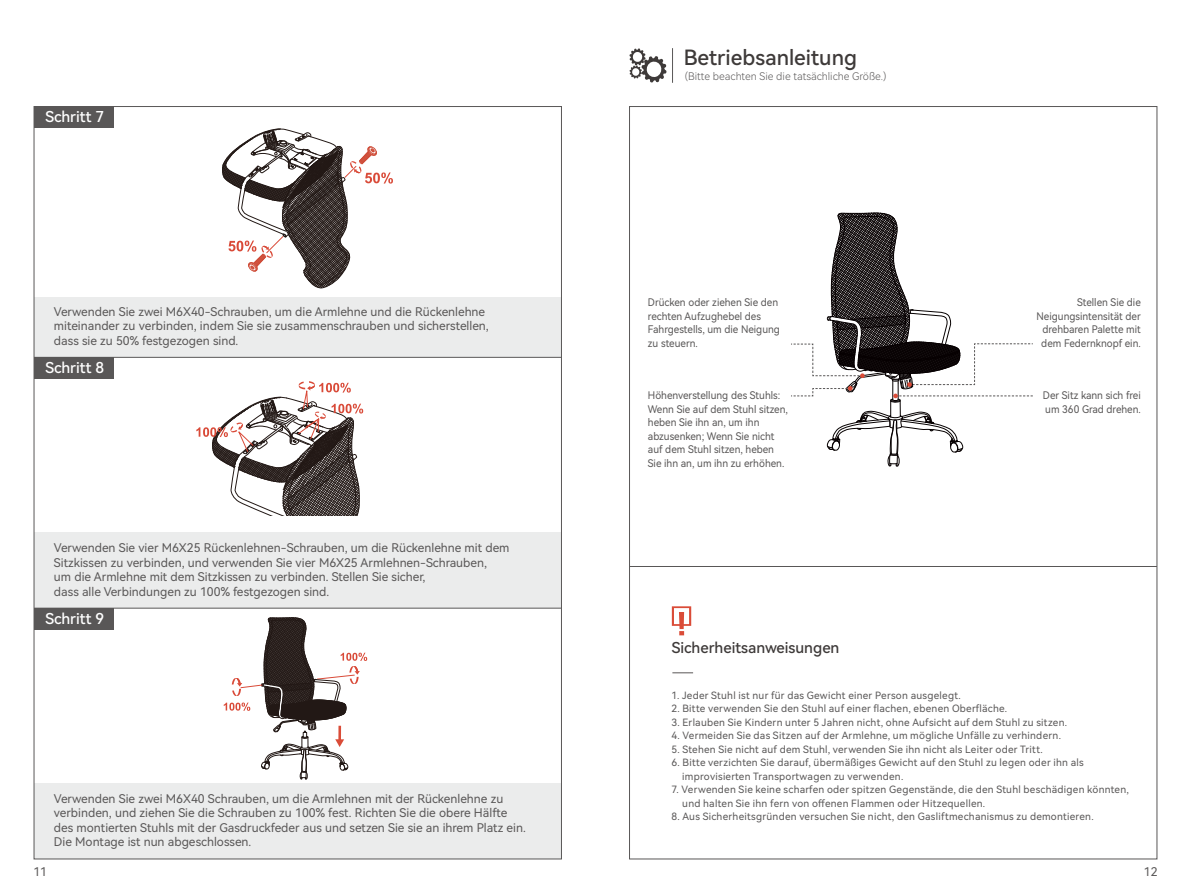
<style>
.page{position:relative;width:1191px;height:893px;background:#fff}
.page>*{position:absolute;margin:0;border:0;box-sizing:border-box;transform-origin:0 0}
.t1{font:21px "Harmony OS Sans SC Medium";color:#3e3a39}
.t2{font:15px "Harmony OS Sans SC Medium";color:#fff}
.t3{font:15px "Harmony OS Sans SC Medium";color:#3e3a39}
.t4{font:12px/14.4px "Harmony OS Sans SC";color:#595757}
.t5{font:10.5px/13.5px "Harmony OS Sans SC";color:#595757;scale:.95 1}
.t6{font:10.5px "Harmony OS Sans SC Light";color:#595757}
.t7{font:10.05px/13.5px "Harmony OS Sans SC";letter-spacing:.025em;color:#595757}
</style>
<div class="page">
<hr style="left:672px;top:48px;width:1px;height:35px;background:#595757">
<svg style="left:672px;top:606px;width:19px;height:29px"></svg>
<svg style="left:672px;top:673px;width:21px;height:1px"></svg>
<svg style="left:629px;top:48px;width:37px;height:35px"></svg>
<hr style="left:629px;top:566px;width:528px;height:1px;background:#595757">
<div style="left:34px;top:533px;width:527px;height:75px;background:#ebecec"></div>
<div style="left:34px;top:297px;width:527px;height:60px;background:#ebecec"></div>
<hr style="left:34px;top:357px;width:527px;height:1px;background:#595757">
<hr style="left:34px;top:608px;width:527px;height:1px;background:#595757">
<div style="left:34px;top:784px;width:527px;height:75px;background:#ebecec"></div>
<div style="left:34px;top:107px;width:79px;height:21px;background:#595757"></div>
<div style="left:34px;top:358px;width:79px;height:21px;background:#595757"></div>
<div style="left:34px;top:608px;width:79px;height:22px;background:#595757"></div>
<svg style="left:222px;top:129px;width:171px;height:160px"></svg>
<svg style="left:196px;top:381px;width:167px;height:135px"></svg>
<svg style="left:224px;top:617px;width:143px;height:162px"></svg>
<svg style="left:791px;top:212px;width:241px;height:254px"></svg>
<h2 class="t2" style="left:45px;top:106px;width:60px">Schritt 7</h2>
<p class="t4" style="left:54px;top:304px;width:436px">Verwenden Sie zwei M6X40-Schrauben, um die Armlehne und die Rückenlehne miteinander zu verbinden, indem Sie sie zusammenschrauben und sicherstellen, dass sie zu 50% festgezogen sind.</p>
<h2 class="t2" style="left:45px;top:357px;width:60px">Schritt 8</h2>
<p class="t4" style="left:54px;top:540px;width:457px">Verwenden Sie vier M6X25 Rückenlehnen-Schrauben, um die Rückenlehne mit dem Sitzkissen zu verbinden, und verwenden Sie vier M6X25 Armlehnen-Schrauben,<br>um die Armlehne mit dem Sitzkissen zu verbinden. Stellen Sie sicher,<br>dass alle Verbindungen zu 100% festgezogen sind.</p>
<h2 class="t2" style="left:45px;top:608px;width:60px">Schritt 9</h2>
<p class="t4" style="left:54px;top:791px;width:473px">Verwenden Sie zwei M6X40 Schrauben, um die Armlehnen mit der Rückenlehne zu verbinden, und ziehen Sie die Schrauben zu 100% fest. Richten Sie die obere Hälfte des montierten Stuhls mit der Gasdruckfeder aus und setzen Sie sie an ihrem Platz ein.<br>Die Montage ist nun abgeschlossen.</p>
<h1 class="t1" style="left:683px;top:43px;width:175px">Betriebsanleitung</h1>
<p class="t6" style="left:685px;top:69px;width:203px">(Bitte beachten Sie die tatsächliche Größe.)</p>
<p class="t5" style="left:648px;top:296px;width:140px">Drücken oder ziehen Sie den rechten Aufzughebel des<br>Fahrgestells, um die Neigung zu steuern.</p>
<p class="t5" style="left:648px;top:388px;width:149px">Höhenverstellung des Stuhls:<br>Wenn Sie auf dem Stuhl sitzen, heben Sie ihn an, um ihn abzusenken; Wenn Sie nicht auf dem Stuhl sitzen, heben<br>Sie ihn an, um ihn zu erhöhen.</p>
<p class="t5" style="left:1036px;top:296px;width:111px;text-align:right">Stellen Sie die<br>Neigungsintensität der drehbaren Palette mit dem Federnknopf ein.</p>
<p class="t5" style="left:1043px;top:388px;width:105px">Der Sitz kann sich frei um 360 Grad drehen.</p>
<h2 class="t3" style="left:672px;top:637px;width:169px">Sicherheitsanweisungen</h2>
<p class="t7" style="left:671px;top:688px;width:291px">1. Jeder Stuhl ist nur für das Gewicht einer Person ausgelegt.</p>
<p class="t7" style="left:671px;top:701px;width:337px">2. Bitte verwenden Sie den Stuhl auf einer flachen, ebenen Oberfläche.</p>
<p class="t7" style="left:671px;top:715px;width:397px">3. Erlauben Sie Kindern unter 5 Jahren nicht, ohne Aufsicht auf dem Stuhl zu sitzen.</p>
<p class="t7" style="left:671px;top:728px;width:391px">4. Vermeiden Sie das Sitzen auf der Armlehne, um mögliche Unfälle zu verhindern.</p>
<p class="t7" style="left:671px;top:742px;width:373px">5. Stehen Sie nicht auf dem Stuhl, verwenden Sie ihn nicht als Leiter oder Tritt.</p>
<p class="t7" style="left:682px;top:755px;width:403px;text-indent:-11px">6. Bitte verzichten Sie darauf, übermäßiges Gewicht auf den Stuhl zu legen oder ihn als improvisierten Transportwagen zu verwenden.</p>
<p class="t7" style="left:682px;top:782px;width:448px;text-indent:-11px">7. Verwenden Sie keine scharfen oder spitzen Gegenstände, die den Stuhl beschädigen könnten, und halten Sie ihn fern von offenen Flammen oder Hitzequellen.</p>
<p class="t7" style="left:671px;top:809px;width:424px">8. Aus Sicherheitsgründen versuchen Sie nicht, den Gasliftmechanismus zu demontieren.</p>
<p class="t4" style="left:33px;top:864px;width:15px">11</p>
<p class="t4" style="left:1143px;top:864px;width:15px">12</p>
</div>
